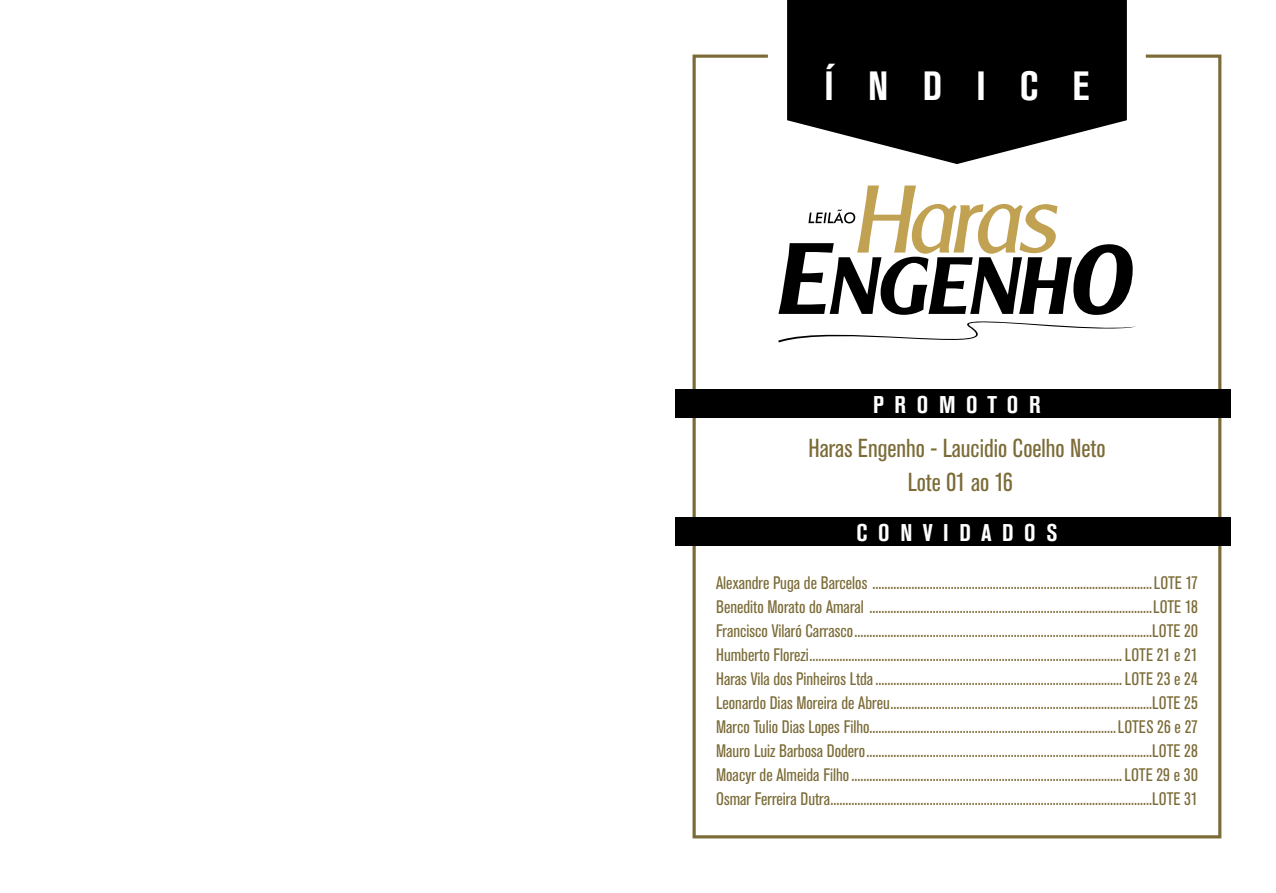
<style>
.page{position:relative;width:1276px;height:893px;background:#fff}
.page>*{position:absolute;margin:0;border:0;box-sizing:border-box;transform-origin:0 0}
.t1{font:700 condensed 40.5px "Akzidenz Grotesk Pro";letter-spacing:.845em;color:#fff}
.t2{font:condensed 25.8px/34.3px "Akzidenz Grotesk Pro";color:#7b6b37;text-align:center}
.t3{font:700 condensed 24px "Akzidenz Grotesk Pro";letter-spacing:.43em;color:#fff}
.t4{font:condensed 18px/24px "Akzidenz Grotesk Pro";color:#7b6b37;text-align:justify}
</style>
<div class="page">
<div style="left:787px;top:0;width:340px;height:53px;background:#000"></div>
<svg style="left:692px;top:53px;width:530px;height:786px"></svg>
<div style="left:675px;top:517px;width:555px;height:29px;background:#000"></div>
<div style="left:675px;top:389px;width:555px;height:29px;background:#000"></div>
<svg style="left:778px;top:186px;width:358px;height:156px"></svg>
<h1 class="t1" style="left:824px;top:60px;width:266px">ÍNDICE</h1>
<h3 class="t3" style="left:873px;top:389px;width:167px">PROMOTOR</h3>
<h2 class="t2" style="left:808px;top:430px;width:299px">Haras Engenho - Laucidio Coelho Neto<br>Lote 01 ao 16</h2>
<h3 class="t3" style="left:856px;top:517px;width:19px">CON</h3>
<h3 class="t3" style="left:922px;top:517px;width:136px">VID ADO S</h3>
<p class="t4" style="left:716px;top:570px;width:483px">Alexandre Puga de Barcelos .............................................................................................LOTE 17<br>Benedito Morato do Amaral ..............................................................................................LOTE 18<br>Francisco Vilaró Carrasco...................................................................................................LOTE 20<br>Humberto Florezi........................................................................................................LOTE 21 e 21<br>Haras Vila dos Pinheiros Ltda..................................................................................LOTE 23 e 24<br>Leonardo Dias Moreira de Abreu.......................................................................................LOTE 25<br>Marco Tulio Dias Lopes Filho..................................................................................LOTES 26 e 27<br>Mauro Luiz Barbosa Dodero...............................................................................................LOTE 28<br>Moacyr de Almeida Filho..........................................................................................LOTE 29 e 30<br>Osmar Ferreira Dutra...........................................................................................................LOTE 31</p>
</div>
